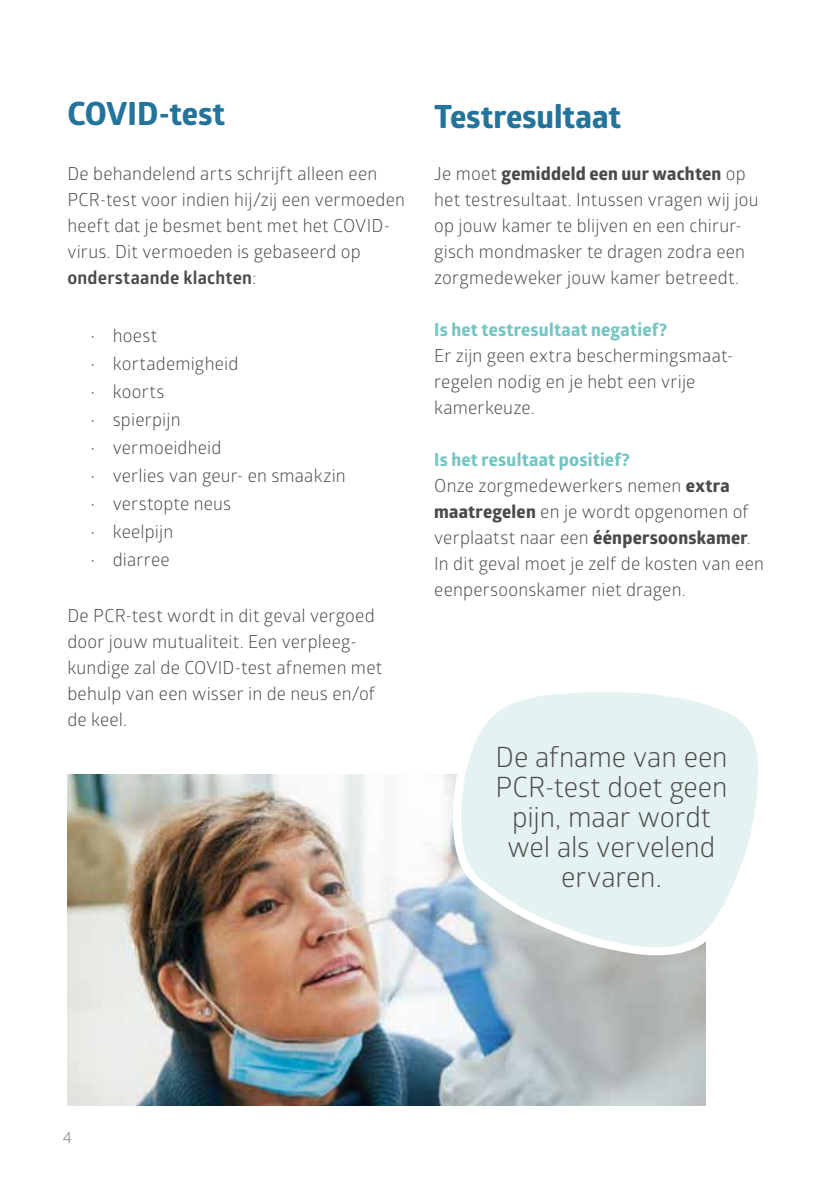
<style>
.page{position:relative;width:840px;height:1191px;background:#fff}
.page>*{position:absolute;margin:0;border:0;box-sizing:border-box;transform-origin:0 0}
.t1{font:700 32px "Globerx";color:#23739b}
.t2{font:28px/30px "Glober";letter-spacing:-.005em;color:#4a4a49;text-align:center}
.t3{font:18px/26px "Glober";letter-spacing:.01em;color:#4a4a49}
.t4{font:700 18px "Globerx";letter-spacing:.01em;color:#75c5c3}
.t5{font:700 18px "Globerx";letter-spacing:.015em;color:#4a4a49}
.t6{font:16px "Glober";color:#7c7b7b}
.s1{font-weight:700}
.s2{font-family:"Glober";font-weight:400}
.s3{font-family:"Globerx";font-weight:700}
</style>
<div class="page">
<img style="left:67px;top:774px;width:381px;height:332px">
<svg style="left:448px;top:692px;width:310px;height:414px"></svg>
<h1 class="t1" style="left:67px;top:91px;width:159px">COVID-test</h1>
<p class="t3" style="left:67px;top:160px;width:339px">De behandelend arts schrijft alleen een PCR-test voor indien hij/zij een vermoeden heeft dat je besmet bent met het COVID&shy;virus. Dit vermoeden is gebaseerd op <span class="s1">onderstaande klachten</span>:</p>
<p class="t3" style="left:90px;top:322px;width:69px">• hoest</p>
<p class="t3" style="left:90px;top:350px;width:150px">• kortademigheid</p>
<p class="t3" style="left:90px;top:378px;width:76px">• koorts</p>
<p class="t3" style="left:90px;top:406px;width:92px">• spierpijn</p>
<p class="t3" style="left:90px;top:434px;width:133px">• vermoeidheid</p>
<p class="t3" style="left:90px;top:462px;width:257px">• verlies van geur- en smaakzin</p>
<p class="t3" style="left:90px;top:490px;width:142px">• verstopte neus</p>
<p class="t3" style="left:90px;top:518px;width:85px">• keelpijn</p>
<p class="t3" style="left:90px;top:546px;width:81px">• diarree</p>
<p class="t3" style="left:67px;top:602px;width:316px">De PCR-test wordt in dit geval vergoed door jouw mutualiteit. Een verpleeg&shy;kundige zal de COVID-test afnemen met behulp van een wisser in de neus en/of de keel.</p>
<h1 class="t1" style="left:434px;top:93px;width:188px">Testresultaat</h1>
<p class="t5" style="left:434px;top:161px;width:313px"><span class="s2">Je moet</span> gemiddeld een uur wachten <span class="s2">op</span></p>
<p class="t3" style="left:434px;top:186px;width:326px">het testresultaat. Intussen vragen wij jou op jouw kamer te blijven en een chirur&shy;gisch mondmasker te dragen zodra een zorgmedeweker jouw kamer betreedt.</p>
<p class="t4" style="left:434px;top:317px;width:234px">Is het testresultaat negatief?</p>
<p class="t3" style="left:434px;top:342px;width:300px">Er zijn geen extra beschermingsmaat&shy;regelen nodig en je hebt een vrije kamerkeuze.</p>
<p class="t4" style="left:434px;top:447px;width:197px">Is het resultaat positief?</p>
<p class="t3" style="left:434px;top:472px;width:331px">Onze zorgmedewerkers nemen <span class="s3">extra maatregelen</span> en je wordt opgenomen of verplaatst naar een <span class="s3">éénpersoonskamer</span>.<br>In dit geval moet je zelf de kosten van een eenpersoonskamer niet dragen.</p>
<h2 class="t2" style="left:495px;top:740px;width:233px">De afname van een<br>PCR-test doet geen pijn, maar wordt wel als vervelend ervaren.</h2>
<p class="t6" style="left:63px;top:1125px;width:11px">4</p>
</div>
